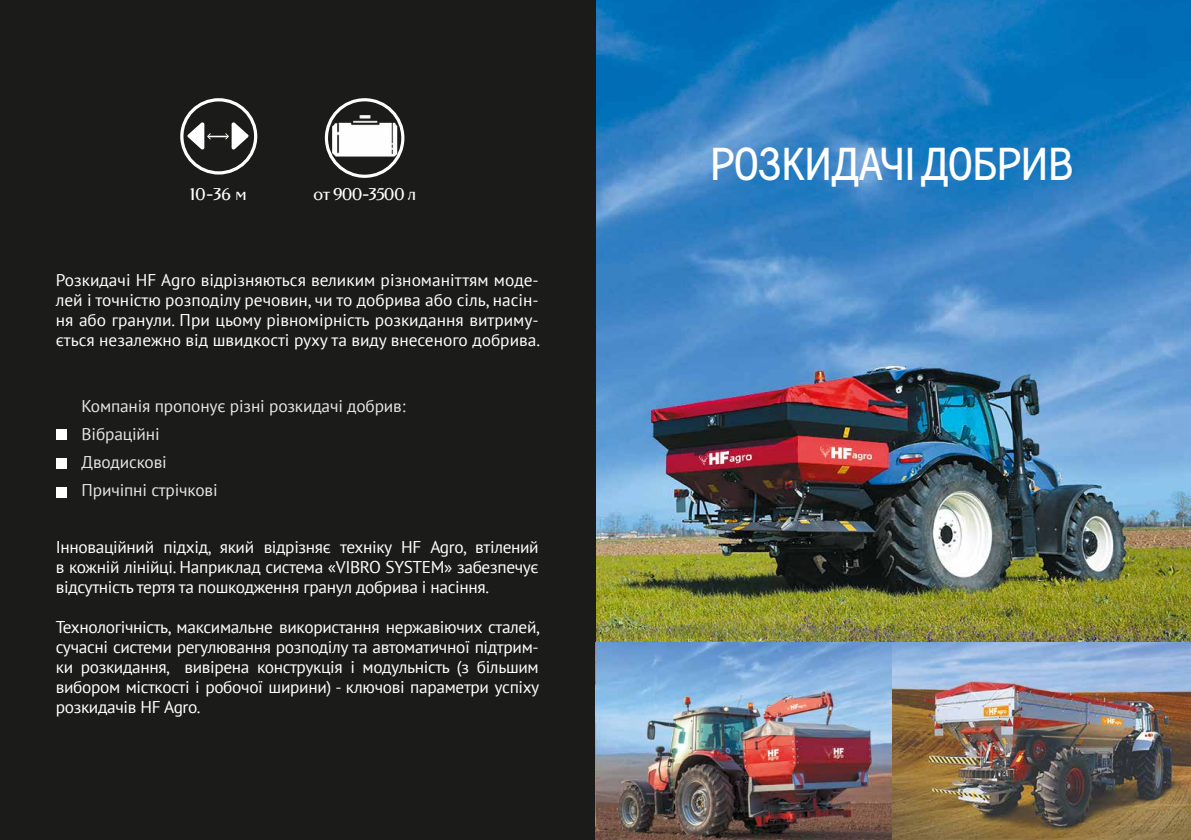
<style>
.page{position:relative;width:1191px;height:840px;background:#fff}
.page>*{position:absolute;margin:0;border:0;box-sizing:border-box;transform-origin:0 0}
.t1{font:46px "Leftonade";letter-spacing:-.02em;color:#fff}
.t2{font:18px "Federo";letter-spacing:-.04em;color:#fff}
.t3{font:17px/20px "PT Sans";letter-spacing:-.01em;color:#fff;text-align:justify}
</style>
<div class="page">
<img style="left:595px;top:0;width:596px;height:839px">
<div style="left:0;top:0;width:595px;height:839px;background:#1b1b1a"></div>
<div style="left:56px;top:429px;width:10px;height:11px;background:#fff"></div>
<div style="left:56px;top:458px;width:10px;height:10px;background:#fff"></div>
<div style="left:56px;top:486px;width:10px;height:11px;background:#fff"></div>
<img style="left:332px;top:115px;width:65px;height:41px">
<div style="left:325px;top:98px;width:79px;height:80px;border:3px solid #fff;border-radius:50%"></div>
<div style="left:180px;top:98px;width:77px;height:76px;border:3px solid #fff;border-radius:50%"></div>
<svg style="left:187px;top:122px;width:62px;height:27px"></svg>
<p class="t2" style="left:190px;top:183px;width:58px">10-36 м</p>
<p class="t2" style="left:313px;top:183px;width:105px">от 900-3500 л</p>
<p class="t3" style="left:56px;top:269px;width:486px">Розкидачі HF Agro відрізняються великим різноманіттям моде&shy;лей і точністю розподілу речовин, чи то добрива або сіль, насін&shy;ня або гранули. При цьому рівномірність розкидання витриму&shy;ється незалежно від швидкості руху та виду внесеного добрива.</p>
<p class="t3" style="left:82px;top:391px;width:325px;line-height:28px;text-align:left">Компанія пропонує різні розкидачі добрив:<br>Вібраційні<br>Дводискові<br>Причіпні стрічкові</p>
<p class="t3" style="left:56px;top:536px;width:484px">Інноваційний підхід, який відрізняє техніку HF Agro, втілений в кожній лінійці. Наприклад система «VIBRO SYSTEM» забезпечує відсутність тертя та пошкодження гранул добрива і насіння.</p>
<p class="t3" style="left:56px;top:616px;width:486px">Технологічність, максимальне використання нержавіючих сталей, сучасні системи регулювання розподілу та автоматичної підтрим&shy;ки розкидання, вивірена конструкція і модульність (з більшим вибором місткості і робочої ширини) - ключові параметри успіху розкидачів HF Agro.</p>
<h1 class="t1" style="left:710px;top:128px;width:365px">РОЗКИДАЧІ ДОБРИВ</h1>
</div>
